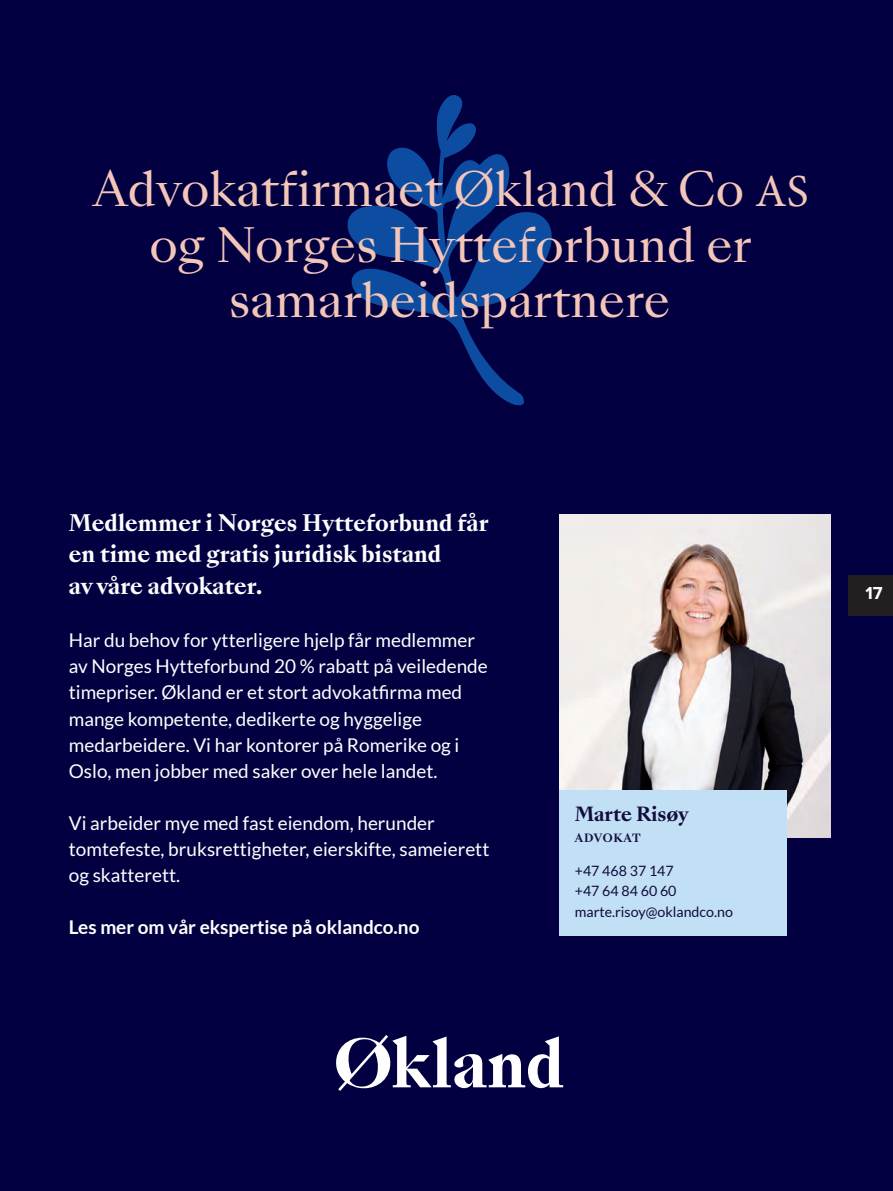
<style>
.page{position:relative;width:893px;height:1191px;background:#030042}
.page>*{position:absolute;margin:0;border:0;box-sizing:border-box;transform-origin:0 0}
.t1{font:45.9px/55.7px "Sang Bleu Kingdom";color:#f3c6b9;text-align:center}
.t2{font:700 22.2px/31.7px "Sang Bleu Kingdom";color:#fff}
.t3{font:18.9px/26.1px "Lato";color:#fff}
.t4{font:700 18.9px "Lato";color:#fff}
.t5{font:700 18.9px "Sang Bleu Kingdom";color:#120b3b}
.t6{font:700 18px "Proxima Nova";color:#fff}
.t7{font:14.25px/20.5px "Lato";color:#120b3b}
.t8{font:700 11.1px "Sang Bleu Kingdom";letter-spacing:.06em;color:#120b3b}
.s1{font-family:"Minion Pro"}
</style>
<div class="page">
<svg style="left:336px;top:1035px;width:227px;height:56px"></svg>
<svg style="left:347px;top:95px;width:205px;height:311px"></svg>
<svg style="left:437px;top:194px;width:6px;height:5px"></svg>
<img style="left:559px;top:515px;width:271px;height:322px">
<div style="left:559px;top:789px;width:228px;height:146px;background:#c1e0f5"></div>
<div style="left:848px;top:575px;width:45px;height:40px;background:#231f20"></div>
<h1 class="t1" style="left:93px;top:163px;width:717px">Advokatfirmaet Økland &amp; Co <span class="s1">AS </span>og Norges Hytteforbund er samarbeidspartnere</h1>
<p class="t2" style="left:69px;top:507px;width:421px">Medlemmer i Norges Hytteforbund får en time med gratis juridisk bistand<br>av våre advokater.</p>
<p class="t3" style="left:69px;top:627px;width:420px">Har du behov for ytterligere hjelp får medlemmer av Norges Hytteforbund 20 % rabatt på veiledende timepriser. Økland er et stort advokatfirma med mange kompetente, dedikerte og hyggelige medarbeidere. Vi har kontorer på Romerike og i Oslo, men jobber med saker over hele landet.</p>
<p class="t3" style="left:69px;top:810px;width:422px">Vi arbeider mye med fast eiendom, herunder tomtefeste, bruksrettigheter, eierskifte, sameierett og skatterett.</p>
<p class="t4" style="left:69px;top:916px;width:352px">Les mer om vår ekspertise på oklandco.no</p>
<p class="t5" style="left:575px;top:801px;width:115px">Marte Risøy</p>
<p class="t8" style="left:575px;top:830px;width:67px">ADVOKAT</p>
<p class="t7" style="left:575px;top:860px;width:160px">+47 468 37 147<br>+47 64 84 60 60 marte.risoy@oklandco.no</p>
<p class="t6" style="left:865px;top:579px;width:19px">17</p>
</div>
